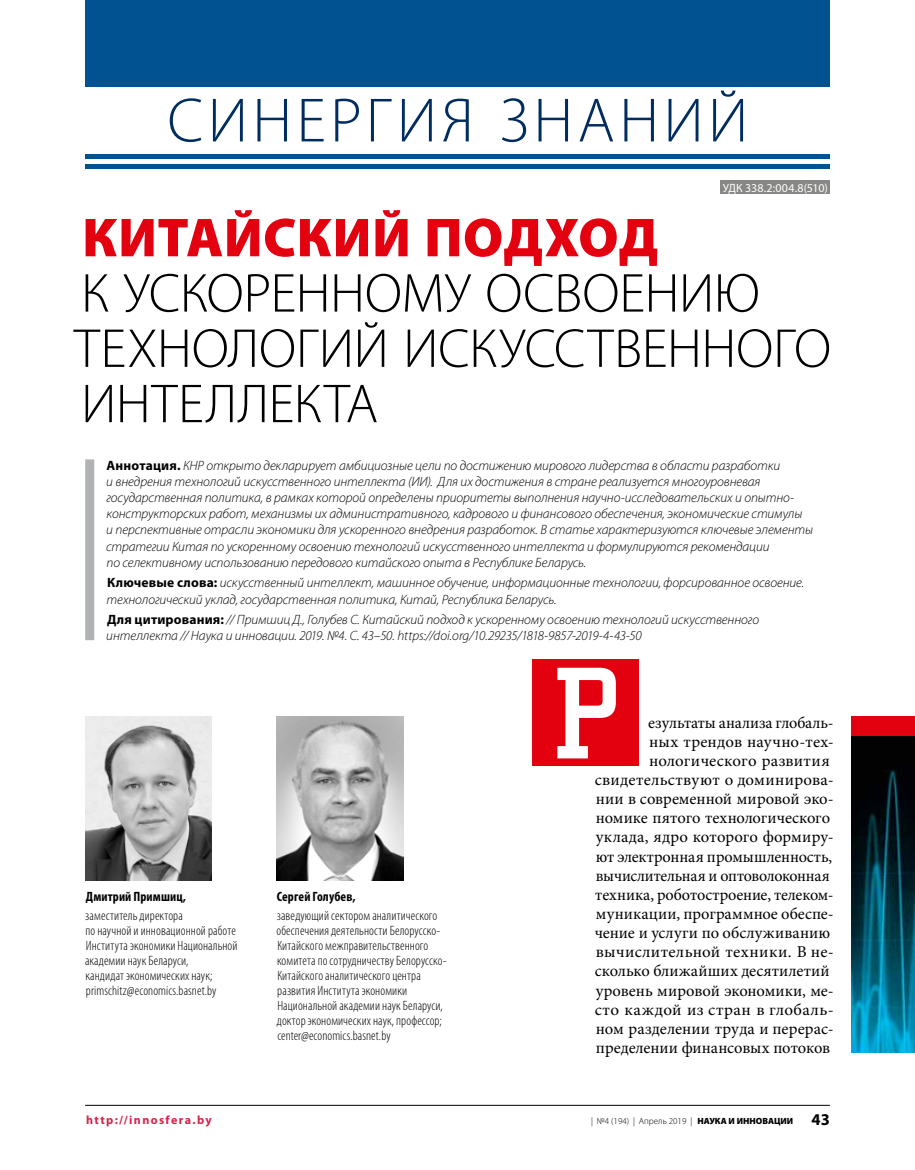
<style>
.page{position:relative;width:915px;height:1170px;background:#fff}
.page>*{position:absolute;margin:0;border:0;box-sizing:border-box;transform-origin:0 0}
.t1{font:128.4px "City Nova";color:#fff}
.t2{font:300 63px "Myriad Pro";letter-spacing:.07em;color:#002d60}
.t3{font:300 55.2px/55.2px "Myriad Pro";letter-spacing:-.005em;color:#000}
.t4{font:900 55.2px "Myriad Pro";letter-spacing:.005em;color:#e3000f}
.t5{font:16.5px/19.2px "Minion Pro";color:#000;text-align:right}
.t6{font:italic 300 13.5px/16.2px "Myriad Pro";letter-spacing:-.01em;color:#000}
.t7{font:300 condensed 13.5px/15px "Myriad Pro";letter-spacing:.005em;color:#000}
.t8{font:700 condensed 13.5px "Myriad Pro";letter-spacing:.01em;color:#000}
.t9{font:12px "Myriad Pro";letter-spacing:-.01em;color:#fff}
.t10{font:700 12px "Myriad Pro";letter-spacing:.115em;color:#db214b}
.t11{font:300 9px "Myriad Pro";color:#000}
.s1{font-weight:700;font-style:normal}
.s2{font-weight:900}
.s3{font-weight:700;font-size:16.5px}
</style>
<div class="page">
<div style="left:531px;top:659px;width:107px;height:106px;background:#e3000f"></div>
<div style="left:85px;top:459px;width:9px;height:181px;background:#b1b2b3"></div>
<div style="left:720px;top:181px;width:109px;height:13px;background:#878786"></div>
<img style="left:851px;top:736px;width:63px;height:316px">
<img style="left:85px;top:716px;width:127px;height:164px">
<img style="left:276px;top:716px;width:127px;height:164px">
<div style="left:851px;top:716px;width:63px;height:20px;background:#e3000f"></div>
<hr style="left:85px;top:1104px;width:744px;height:1px;background:#000">
<hr style="left:85px;top:154px;width:744px;height:4px;background:#005290">
<hr style="left:85px;top:165px;width:744px;height:4px;background:#005290">
<div style="left:85px;top:0;width:744px;height:86px;background:#005290"></div>
<h2 class="t2" style="left:167px;top:86px;width:582px">СИНЕРГИЯ ЗНАНИЙ</h2>
<p class="t9" style="left:722px;top:181px;width:107px">УДК 338.2:004.8(510)</p>
<h3 class="t4" style="left:82px;top:206px;width:577px">КИТАЙСКИЙ ПОДХОД</h3>
<h3 class="t3" style="left:74px;top:266px;width:758px">К УСКОРЕННОМУ ОСВОЕНИЮ<br>ТЕХНОЛОГИЙ ИСКУССТВЕННОГО<br>ИНТЕЛЛЕКТА</h3>
<p class="t6" style="left:106px;top:457px;width:708px"><span class="s1">Аннотация.</span> КНР открыто декларирует амбициозные цели по достижению мирового лидерства в области разработки<br>и внедрения технологий искусственного интеллекта (ИИ). Для их достижения в стране реализуется многоуровневая государственная политика, в рамках которой определены приоритеты выполнения научно-исследовательских и опытно&shy;конструкторских работ, механизмы их административного, кадрового и финансового обеспечения, экономические стимулы<br>и перспективные отрасли экономики для ускоренного внедрения разработок. В статье характеризуются ключевые элементы стратегии Китая по ускоренному освоению технологий искусственного интеллекта и формулируются рекомендации<br>по селективному использованию передового китайского опыта в Республике Беларусь.</p>
<p class="t6" style="left:106px;top:575px;width:699px"><span class="s1">Ключевые слова:</span> искусственный интеллект, машинное обучение, информационные технологии, форсированное освоение. технологический уклад, государственная политика, Китай, Республика Беларусь.</p>
<p class="t6" style="left:106px;top:611px;width:654px"><span class="s1">Для цитирования:</span> // Примшиц Д., Голубев С. Китайский подход к ускоренному освоению технологий искусственного интеллекта // Наука и инновации. 2019. №4. С. 43–50. https://doi.org/10.29235/1818-9857-2019-4-43-50</p>
<p class="t8" style="left:86px;top:888px;width:102px">Дмитрий Примшиц,</p>
<p class="t7" style="left:85px;top:908px;width:154px">заместитель директора<br>по научной и инновационной работе<br>Института экономики Национальной академии наук Беларуси,<br>кандидат экономических наук; primschitz@economics.basnet.by</p>
<p class="t8" style="left:277px;top:888px;width:80px">Сергей Голубев,</p>
<p class="t7" style="left:276px;top:908px;width:172px">заведующий сектором аналитического обеспечения деятельности Белорусско-Китайского межправительственного комитета по сотрудничеству Белорусско-Китайского аналитического центра развития Института экономики Национальной академии наук Беларуси, доктор экономических наук, профессор; center@economics.basnet.by</p>
<h1 class="t1" style="left:554px;top:645px;width:63px">Р</h1>
<p class="t5" style="left:594px;top:712px;width:241px">езультаты анализа глобаль-<br>ных трендов научно-тех&shy;нологического развития свидетельствуют о доминирова&shy;нии в современной мировой эко&shy;номике пятого технологического уклада, ядро которого формиру&shy;ют электронная промышленность, вычислительная и оптоволоконная техника, роботостроение, телеком&shy;муникации, программное обеспе&shy;чение и услуги по обслуживанию вычислительной техники. В не&shy;сколько ближайших десятилетий уровень мировой экономики, ме&shy;сто каждой из стран в глобаль&shy;ном разделении труда и перерас&shy;пределении финансовых потоков</p>
<p class="t10" style="left:86px;top:1113px;width:127px">http://innosfera.by</p>
<p class="t11" style="left:591px;top:1116px;width:240px">| №4 (194) | Апрель 2019 | <span class="s2">НАУКА И ИННОВАЦИИ</span> <span class="s3">43</span></p>
</div>
